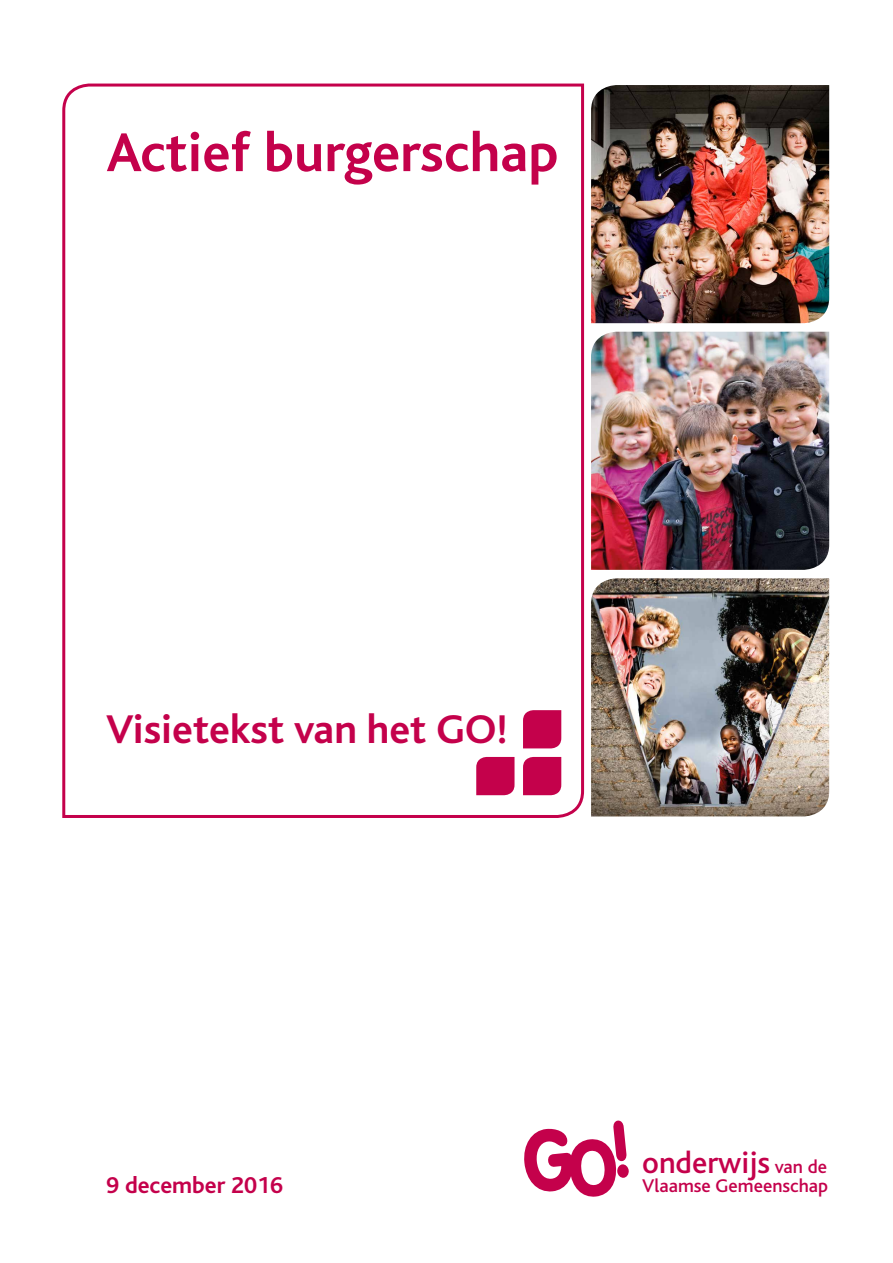
<style>
.page{position:relative;width:893px;height:1263px;background:#fff}
.page>*{position:absolute;margin:0;border:0;box-sizing:border-box;transform-origin:0 0}
.t1{font:700 57px "Bliss";color:#c4014b}
.t2{font:700 42px "Bliss";color:#c4014b}
.t3{font:500 31.65px "Bliss";color:#c4014b}
.t4{font:700 24px "Bliss";color:#c4014b}
.t5{font:500 19.2px "Bliss";color:#c4014b}
.s1{font-size:19.2px}
</style>
<div class="page">
<img style="left:591px;top:332px;width:238px;height:238px">
<svg style="left:62px;top:83px;width:523px;height:735px"></svg>
<svg style="left:523px;top:710px;width:38px;height:38px"></svg>
<svg style="left:476px;top:757px;width:38px;height:38px"></svg>
<svg style="left:523px;top:757px;width:38px;height:38px"></svg>
<svg style="left:524px;top:1120px;width:105px;height:77px"></svg>
<img style="left:591px;top:578px;width:238px;height:238px">
<img style="left:591px;top:85px;width:238px;height:238px">
<h1 class="t1" style="left:106px;top:123px;width:454px">Actief burgerschap</h1>
<p class="t2" style="left:106px;top:708px;width:403px">Visietekst van het GO!</p>
<p class="t4" style="left:106px;top:1172px;width:178px">9 december 2016</p>
<p class="t3" style="left:642px;top:1146px;width:186px">onderwijs <span class="s1">van de</span></p>
<p class="t5" style="left:642px;top:1175px;width:188px">Vlaamse Gemeenschap</p>
</div>
